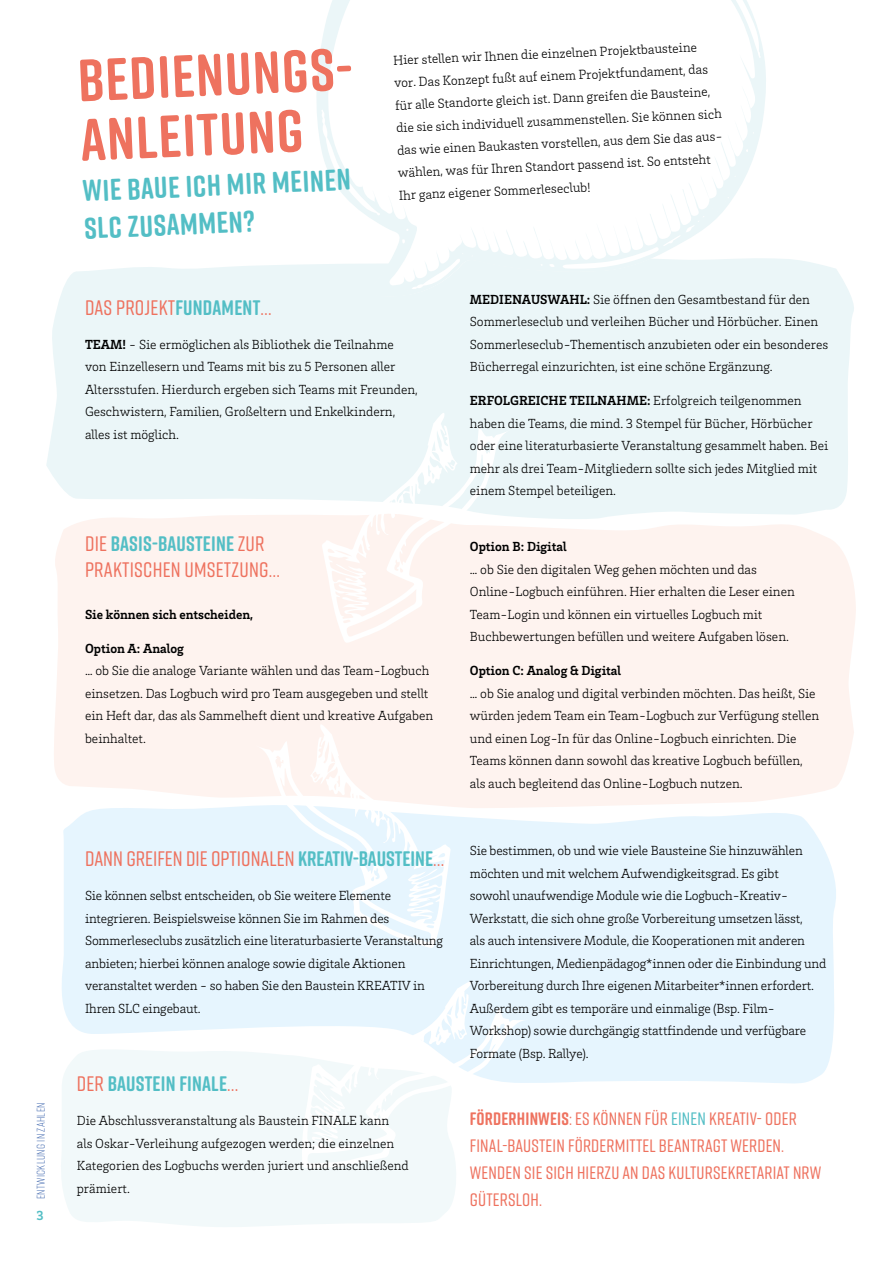
<style>
.page{position:relative;width:893px;height:1263px;background:#fff}
.page>*{position:absolute;margin:0;border:0;box-sizing:border-box;transform-origin:0 0}
.t1{font:700 59.55px/59.4px "Rift Soft";color:#ee725f}
.t2{font:700 30px/37px "Rift Soft";color:#53bec5}
.t3{font:500 21px/25.5px "Rift Soft";letter-spacing:.005em;color:#ee725f}
.t4{font:700 21px "Rift Soft";letter-spacing:.01em;color:#53bec5}
.t5{font:500 18px/27px "Rift Soft";letter-spacing:.01em;color:#ee725f}
.t6{font:300 13.5px/22.5px "Brix Slab";color:#000}
.t7{font:700 13.5px "Brix Slab";color:#000}
.t8{font:700 13.5px "Brix Slab";color:#53bec5}
.t9{font:300 11.25px "Rift Soft";letter-spacing:.03em;color:#345ea9}
.s1{font-weight:700;color:#53bec5}
.s2{font-weight:700}
.s3{font-weight:500;color:#ee725f}
.s4{color:#53bec5}
</style>
<div class="page">
<div style="left:62px;top:809px;width:774px;height:275px;background:#e6f5fe"></div>
<svg style="left:61px;top:1043px;width:395px;height:184px;fill:#f2f9fa"></svg>
<div style="left:46px;top:258px;width:808px;height:254px;background:#ebf6f8"></div>
<svg style="left:54px;top:512px;width:802px;height:297px;fill:#fef3ef"></svg>
<svg style="left:321px;top:405px;width:190px;height:239px"></svg>
<svg style="left:302px;top:975px;width:226px;height:193px"></svg>
<svg style="left:255px;top:716px;width:196px;height:233px"></svg>
<svg style="left:313px;top:0;width:455px;height:298px"></svg>
<p class="t9" style="left:33px;top:1199px;width:98px;rotate:-90deg">Entwicklung in Zahlen</p>
<p class="t8" style="left:36px;top:1207px;width:9px">3</p>
<h1 class="t1" style="left:76px;top:51px;width:290px;rotate:-3deg">BEDIENUNGS-<br>ANLEITUNG</h1>
<h2 class="t2" style="left:81px;top:173px;width:270px;rotate:-3deg">WIE BAUE ICH MIR MEINEN<br>SLC ZUSAMMEN?</h2>
<p class="t6" style="left:391px;top:50px;width:328px;rotate:-3deg">Hier stellen wir Ihnen die einzelnen Projektbausteine vor. Das Konzept fußt auf einem Projektfundament, das für alle Standorte gleich ist. Dann greifen die Bausteine, die sie sich individuell zusammenstellen. Sie können sich das wie einen Baukasten vorstellen, aus dem Sie das aus&shy;wählen, was für Ihren Standort passend ist. So entsteht Ihr ganz eigener Sommerleseclub!</p>
<h3 class="t3" style="left:85px;top:294px;width:188px">DAS PROJEKT<span class="s1">FUNDAMENT</span>…</h3>
<p class="t6" style="left:85px;top:332px;width:334px"><span class="s2">TEAM!</span> - Sie ermöglichen als Bibliothek die Teilnahme von Einzellesern und Teams mit bis zu 5 Personen aller Altersstufen. Hierdurch ergeben sich Teams mit Freunden, Geschwistern, Familien, Großeltern und Enkelkindern, alles ist möglich.</p>
<h3 class="t3" style="left:85px;top:530px;width:196px">DIE <span class="s1">BASIS-BAUSTEINE</span> ZUR<br>PRAKTISCHEN UMSETZUNG…</h3>
<p class="t7" style="left:85px;top:605px;width:169px">Sie können sich entscheiden,</p>
<p class="t7" style="left:85px;top:639px;width:100px">Option A: Analog</p>
<p class="t6" style="left:85px;top:659px;width:350px">… ob Sie die analoge Variante wählen und das Team-Logbuch einsetzen. Das Logbuch wird pro Team ausgegeben und stellt ein Heft dar, das als Sammelheft dient und kreative Aufgaben beinhaltet.</p>
<h3 class="t3" style="left:85px;top:845px;width:361px">DANN GREIFEN DIE OPTIONALEN <span class="s1">KREATIV-BAUSTEINE</span>…</h3>
<p class="t6" style="left:85px;top:884px;width:360px">Sie können selbst entscheiden, ob Sie weitere Elemente integrieren. Beispielsweise können Sie im Rahmen des Sommerleseclubs zusätzlich eine literaturbasierte Veranstaltung anbieten; hierbei können analoge sowie digitale Aktionen veranstaltet werden - so haben Sie den Baustein KREATIV in Ihren SLC eingebaut.</p>
<h3 class="t4" style="left:77px;top:1069px;width:163px"><span class="s3">DER</span> BAUSTEIN FINALE<span class="s3">…</span></h3>
<p class="t6" style="left:77px;top:1109px;width:333px">Die Abschlussveranstaltung als Baustein FINALE kann<br>als Oskar-Verleihung aufgezogen werden; die einzelnen Kategorien des Logbuchs werden juriert und anschließend prämiert.</p>
<p class="t6" style="left:470px;top:287px;width:360px"><span class="s2">MEDIENAUSWAHL:</span> Sie öffnen den Gesamtbestand für den Sommerleseclub und verleihen Bücher und Hörbücher. Einen Sommerleseclub-Thementisch anzubieten oder ein besonderes Bücherregal einzurichten, ist eine schöne Ergänzung.</p>
<p class="t6" style="left:470px;top:389px;width:360px"><span class="s2">ERFOLGREICHE TEILNAHME:</span> Erfolgreich teilgenommen haben die Teams, die mind. 3 Stempel für Bücher, Hörbücher oder eine literaturbasierte Veranstaltung gesammelt haben. Bei mehr als drei Team-Mitgliedern sollte sich jedes Mitglied mit einem Stempel beteiligen.</p>
<p class="t7" style="left:470px;top:538px;width:98px">Option B: Digital</p>
<p class="t6" style="left:470px;top:557px;width:326px">… ob Sie den digitalen Weg gehen möchten und das Online-Logbuch einführen. Hier erhalten die Leser einen Team-Login und können ein virtuelles Logbuch mit Buchbewertungen befüllen und weitere Aufgaben lösen.</p>
<p class="t7" style="left:470px;top:662px;width:153px">Option C: Analog &amp; Digital</p>
<p class="t6" style="left:470px;top:681px;width:351px">… ob Sie analog und digital verbinden möchten. Das heißt, Sie würden jedem Team ein Team-Logbuch zur Verfügung stellen und einen Log-In für das Online-Logbuch einrichten. Die Teams können dann sowohl das kreative Logbuch befüllen, als auch begleitend das Online-Logbuch nutzen.</p>
<p class="t6" style="left:470px;top:839px;width:358px">Sie bestimmen, ob und wie viele Bausteine Sie hinzuwählen möchten und mit welchem Aufwendigkeitsgrad. Es gibt<br>sowohl unaufwendige Module wie die Logbuch-Kreativ-Werkstatt, die sich ohne große Vorbereitung umsetzen lässt,<br>als auch intensivere Module, die Kooperationen mit anderen Einrichtungen, Medienpädagog*innen oder die Einbindung und Vorbereitung durch Ihre eigenen Mitarbeiter*innen erfordert.<br>Außerdem gibt es temporäre und einmalige (Bsp. Film-Workshop) sowie durchgängig stattfindende und verfügbare Formate (Bsp. Rallye).</p>
<h3 class="t5" style="left:470px;top:1105px;width:353px"><span class="s2">FÖRDERHINWEIS</span>: ES KÖNNEN FÜR <span class="s4">EINEN</span> KREATIV- ODER FINAL-BAUSTEIN FÖRDERMITTEL BEANTRAGT WERDEN.<br>WENDEN SIE SICH HIERZU AN DAS KULTURSEKRETARIAT NRW GÜTERSLOH.</h3>
</div>
